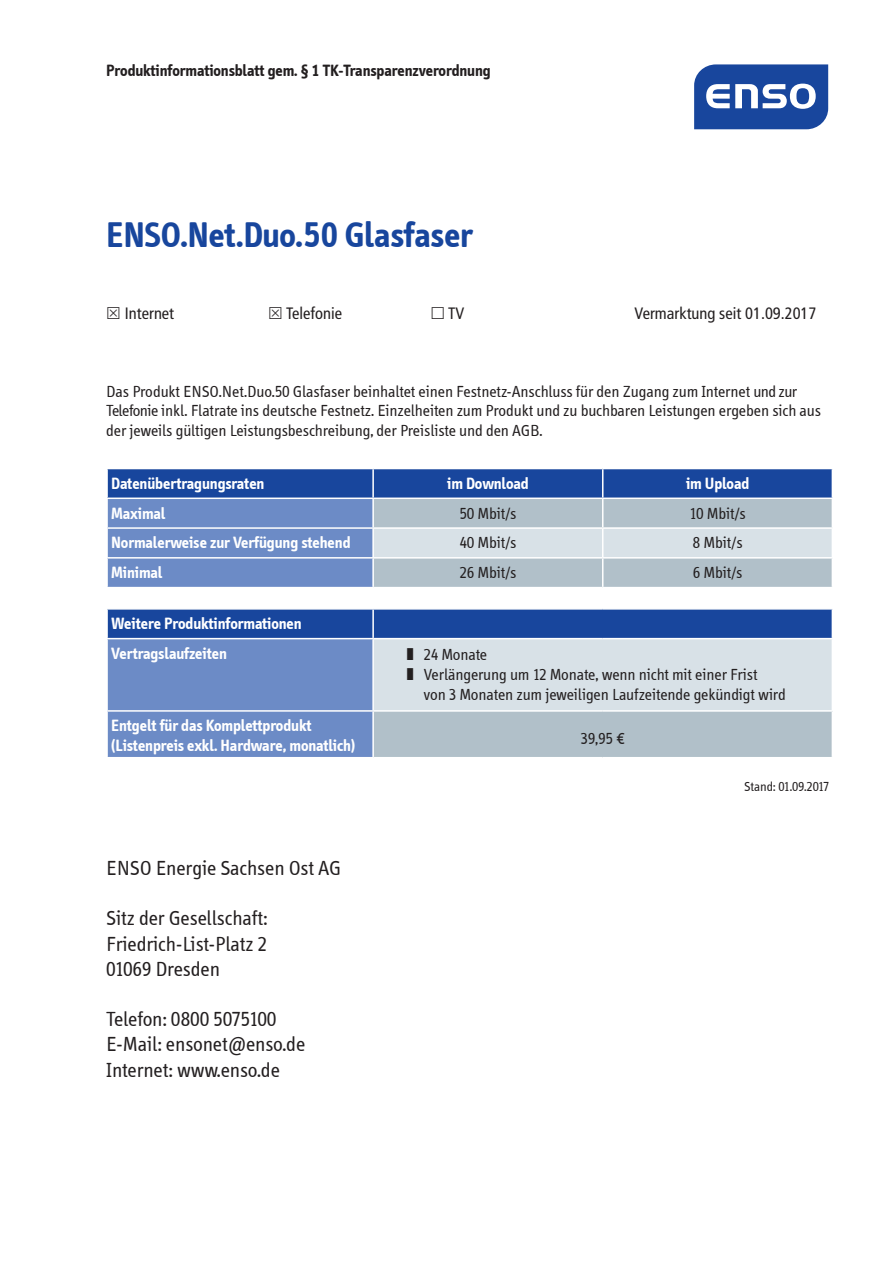
<style>
.page{position:relative;width:893px;height:1263px;background:#fff}
.page>*{position:absolute;margin:0;border:0;box-sizing:border-box;transform-origin:0 0}
.t1{font:700 36px "Info";color:#18469d}
.t2{font:21px/25.2px "Info Normal";color:#231f20;text-align:justify}
.t3{font:16.5px/19.8px "Info Normal";color:#231f20}
.t4{font:700 16.5px/29.7px "Info";color:#fff}
.t5{font:700 16.5px "Info";color:#231f20}
.t6{font:condensed 16.5px "Frutiger LT Std";color:#231f20}
.t7{font:13.5px "Info Normal";color:#231f20}
</style>
<div class="page">
<svg style="left:694px;top:64px;width:134px;height:65px"></svg>
<div style="left:108px;top:610px;width:264px;height:28px;background:#18469d"></div>
<svg style="left:374px;top:610px;width:458px;height:100px;background:#a2b5d2"></svg>
<div style="left:108px;top:639px;width:264px;height:118px;background:#6c8bc6"></div>
<div style="left:373px;top:711px;width:459px;height:47px;background:#b1c0c9"></div>
<svg style="left:107px;top:469px;width:726px;height:118px;background:#839cc4"></svg>
<hr style="left:106px;top:497px;width:267px;height:2px;background:#fff">
<hr style="left:373px;top:497px;width:230px;height:2px;background:#fff">
<hr style="left:603px;top:497px;width:230px;height:2px;background:#fff">
<hr style="left:373px;top:638px;width:230px;height:1px;background:#fff">
<hr style="left:603px;top:638px;width:230px;height:1px;background:#fff">
<hr style="left:106px;top:710px;width:267px;height:2px;background:#fff">
<hr style="left:373px;top:710px;width:230px;height:2px;background:#fff">
<hr style="left:372px;top:712px;width:2px;height:45px;background:#fff">
<hr style="left:603px;top:710px;width:230px;height:2px;background:#fff">
<hr style="left:373px;top:757px;width:230px;height:1px;background:#fff">
<hr style="left:603px;top:757px;width:230px;height:1px;background:#fff">
<svg style="left:407px;top:648px;width:6px;height:12px"></svg>
<svg style="left:407px;top:668px;width:6px;height:12px"></svg>
<p class="t5" style="left:106px;top:61px;width:386px">Produktinformationsblatt gem. § 1 TK-Transparenzverordnung</p>
<h1 class="t1" style="left:106px;top:214px;width:368px">ENSO.Net.Duo.50 Glasfaser</h1>
<p class="t6" style="left:125px;top:304px;width:51px">Internet</p>
<p class="t6" style="left:286px;top:304px;width:57px">Telefonie</p>
<p class="t6" style="left:448px;top:304px;width:18px">TV</p>
<p class="t6" style="left:634px;top:304px;width:184px">Vermarktung seit 01.09.2017</p>
<p class="t3" style="left:106px;top:381px;width:716px">Das Produkt ENSO.Net.Duo.50 Glasfaser beinhaltet einen Festnetz-Anschluss für den Zugang zum Internet und zur<br>Telefonie inkl. Flatrate ins deutsche Festnetz. Einzelheiten zum Produkt und zu buchbaren Leistungen ergeben sich aus der jeweils gültigen Leistungsbeschreibung, der Preisliste und den AGB.</p>
<p class="t4" style="left:111px;top:468px;width:155px">Datenübertragungsraten</p>
<p class="t4" style="left:447px;top:468px;width:83px">im Download</p>
<p class="t4" style="left:686px;top:468px;width:65px">im Upload</p>
<p class="t4" style="left:111px;top:498px;width:56px">Maximal</p>
<p class="t3" style="left:459px;top:503px;width:59px">50 Mbit/s</p>
<p class="t3" style="left:689px;top:503px;width:58px">10 Mbit/s</p>
<p class="t4" style="left:111px;top:528px;width:241px">Normalerweise zur Verfügung stehend</p>
<p class="t3" style="left:459px;top:533px;width:59px">40 Mbit/s</p>
<p class="t3" style="left:693px;top:533px;width:51px">8 Mbit/s</p>
<p class="t4" style="left:111px;top:558px;width:53px">Minimal</p>
<p class="t3" style="left:459px;top:563px;width:59px">26 Mbit/s</p>
<p class="t3" style="left:693px;top:563px;width:51px">6 Mbit/s</p>
<p class="t4" style="left:111px;top:609px;width:192px">Weitere Produktinformationen<br>Vertragslaufzeiten</p>
<p class="t3" style="left:423px;top:645px;width:364px">24 Monate<br>Verlängerung um 12 Monate, wenn nicht mit einer Frist<br>von 3 Monaten zum jeweiligen Laufzeitende gekündigt wird</p>
<p class="t4" style="left:111px;top:716px;width:245px;line-height:19.8px">Entgelt für das Komplettprodukt (Listenpreis exkl. Hardware, monatlich)</p>
<p class="t2" style="left:106px;top:856px;width:236px">ENSO Energie Sachsen Ost AG</p>
<p class="t2" style="left:106px;top:906px;width:163px">Sitz der Gesellschaft:<br>Friedrich-List-Platz 2<br>01069 Dresden</p>
<p class="t2" style="left:106px;top:1007px;width:200px;text-align:left">Telefon: 0800 5075100<br>E-Mail: ensonet@enso.de<br>Internet: www.enso.de</p>
<p class="t3" style="left:580px;top:729px;width:46px">39,95 €</p>
<p class="t7" style="left:744px;top:779px;width:87px">Stand: 01.09.2017</p>
</div>
